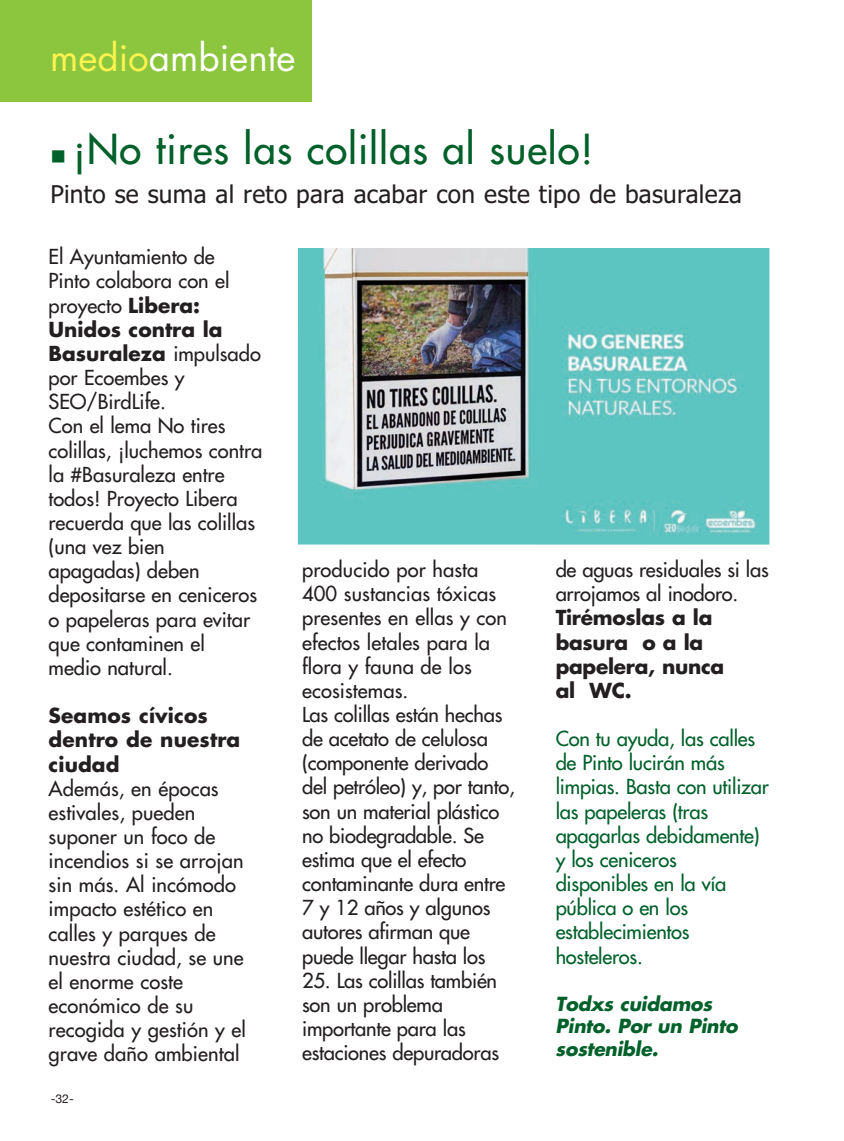
<style>
.page{position:relative;width:844px;height:1141px;background:#fff}
.page>*{position:absolute;margin:0;border:0;box-sizing:border-box;transform-origin:0 0}
.t1{font:500 40.25px "Futura Std";letter-spacing:.025em;color:#00602a}
.t2{font:36.75px "Futura Std";color:#fff}
.t3{font:24.5px "Tahoma";letter-spacing:.01em;color:#231f20}
.t4{font:500 20.12px/24.2px "Futura Std";color:#231f20}
.t5{font:500 20.12px/24.2px "Futura Std";letter-spacing:-.01em;color:#00602a}
.t6{font:700 20.12px/24.2px "Futura Std";letter-spacing:-.015em;color:#231f20}
.t7{font:700 20.12px/24.2px "Futura Std";letter-spacing:.005em;color:#231f20}
.t8{font:italic 700 18.9px/22.8px "Futura Std";letter-spacing:-.015em;color:#00602a}
.t9{font:12.25px "Helvetica Neue";color:#231f20}
.s1{color:#fff34f}
.s2{font-weight:700}
</style>
<div class="page">
<div style="left:0;top:0;width:311px;height:101px;background:#8bc63e"></div>
<img style="left:298px;top:248px;width:471px;height:297px">
<h2 class="t2" style="left:50px;top:40px;width:247px"><span class="s1">medio</span>ambiente</h2>
<h1 class="t1" style="left:50px;top:129px;width:544px">■ ¡No tires las colillas al suelo!</h1>
<p class="t3" style="left:50px;top:180px;width:693px">Pinto se suma al reto para acabar con este tipo de basuraleza</p>
<p class="t4" style="left:49px;top:246px;width:215px">El Ayuntamiento de<br>Pinto colabora con el proyecto <span class="s2">Libera:<br>Unidos contra la<br>Basuraleza</span> impulsado por Ecoembes y<br>SEO/BirdLife.<br>Con el lema No tires colillas, ¡luchemos contra la #Basuraleza entre todos! Proyecto Libera recuerda que las colillas (una vez bien<br>apagadas) deben depositarse en ceniceros o papeleras para evitar que contaminen el<br>medio natural.</p>
<p class="t7" style="left:49px;top:705px;width:193px">Seamos cívicos dentro de nuestra ciudad</p>
<p class="t4" style="left:49px;top:778px;width:199px">Además, en épocas estivales, pueden suponer un foco de incendios si se arrojan sin más. Al incómodo impacto estético en calles y parques de nuestra ciudad, se une el enorme coste económico de su recogida y gestión y el grave daño ambiental</p>
<p class="t9" style="left:51px;top:1092px;width:25px">-32-</p>
<p class="t4" style="left:302px;top:559px;width:214px">producido por hasta<br>400 sustancias tóxicas presentes en ellas y con efectos letales para la flora y fauna de los ecosistemas.<br>Las colillas están hechas de acetato de celulosa (componente derivado del petróleo) y, por tanto, son un material plástico no biodegradable. Se estima que el efecto contaminante dura entre<br>7 y 12 años y algunos autores afirman que puede llegar hasta los</p>
<p class="t4" style="left:302px;top:970px;width:198px">25. Las colillas también son un problema importante para las estaciones depuradoras</p>
<p class="t4" style="left:555px;top:559px;width:214px">de aguas residuales si las arrojamos al inodoro.</p>
<p class="t6" style="left:555px;top:608px;width:170px">Tirémoslas a la basura o a la papelera, nunca al WC.</p>
<p class="t5" style="left:555px;top:728px;width:215px">Con tu ayuda, las calles de Pinto lucirán más limpias. Basta con utilizar las papeleras (tras apagarlas debidamente) y los ceniceros disponibles en la vía pública o en los establecimientos hosteleros.</p>
<p class="t8" style="left:555px;top:994px;width:183px">Todxs cuidamos<br>Pinto. Por un Pinto sostenible.</p>
</div>
